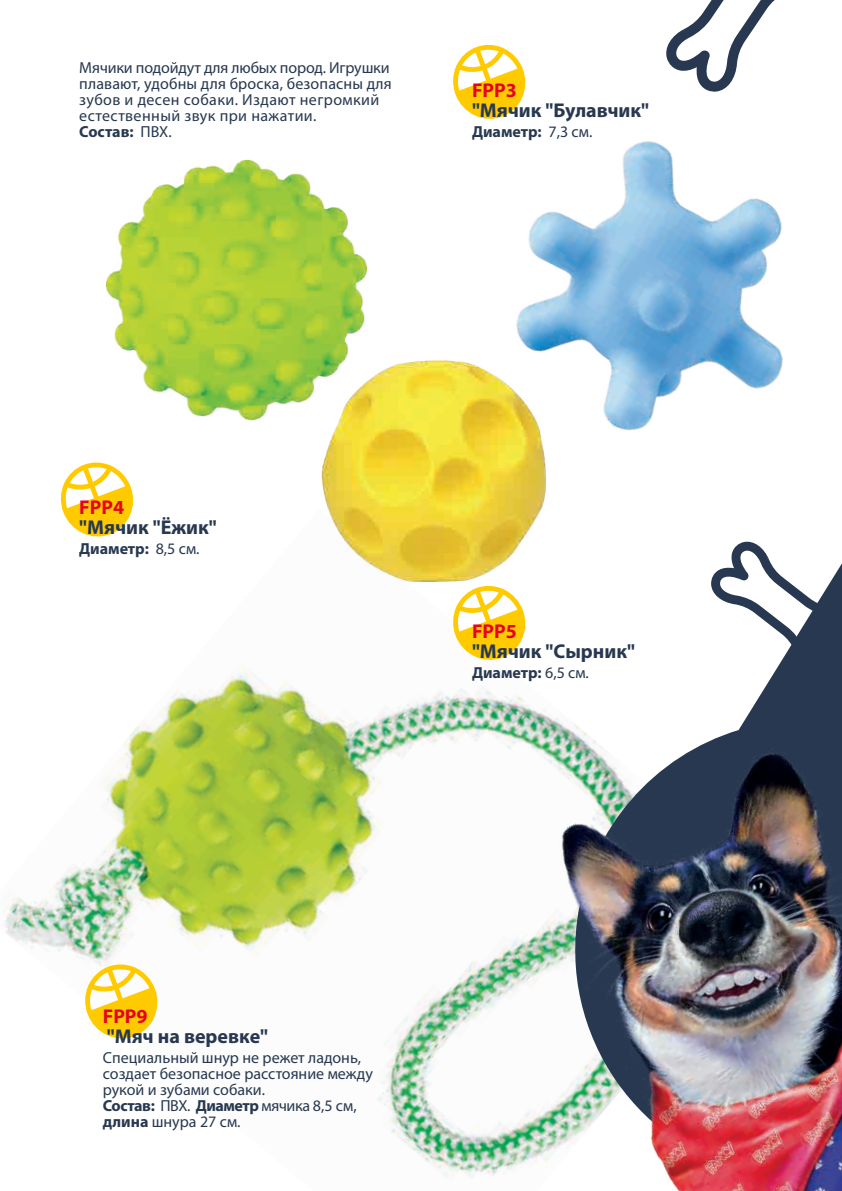
<style>
.page{position:relative;width:842px;height:1191px;background:#fff}
.page>*{position:absolute;margin:0;border:0;box-sizing:border-box;transform-origin:0 0}
.t1{font:700 20px "Myriad Pro";color:#273850}
.t2{font:700 20px "Myriad Pro";color:#e30521}
.t3{font:16px/16px "Myriad Pro";color:#273850}
.t4{font:700 16px "Myriad Pro";color:#273850}
.s1{font-weight:700}
.s2{font-weight:400}
</style>
<div class="page">
<img style="left:5px;top:666px;width:555px;height:512px">
<svg style="left:743px;top:671px;width:99px;height:52px;fill:#273850"></svg>
<img style="left:491px;top:723px;width:351px;height:468px">
<svg style="left:666px;top:0;width:109px;height:92px"></svg>
<svg style="left:711px;top:541px;width:131px;height:130px"></svg>
<img style="left:106px;top:159px;width:262px;height:262px">
<img style="left:516px;top:141px;width:267px;height:290px">
<img style="left:321px;top:361px;width:225px;height:221px">
<svg style="left:84px;top:963px;width:78px;height:80px"></svg>
<svg style="left:60px;top:462px;width:74px;height:75px"></svg>
<svg style="left:453px;top:44px;width:73px;height:75px"></svg>
<svg style="left:453px;top:585px;width:73px;height:75px"></svg>
<p class="t3" style="left:79px;top:59px;width:314px">Мячики подойдут для любых пород. Игрушки плавают, удобны для броска, безопасны для зубов и десен собаки. Издают негромкий естественный звук при нажатии.<br><span class="s1">Состав:</span> ПВХ.</p>
<p class="t2" style="left:472px;top:77px;width:46px">FPP3</p>
<p class="t1" style="left:472px;top:97px;width:179px">"Мячик "Булавчик"</p>
<p class="t4" style="left:472px;top:121px;width:122px">Диаметр: <span class="s2">7,3 см.</span></p>
<p class="t2" style="left:79px;top:494px;width:46px">FPP4</p>
<p class="t1" style="left:79px;top:514px;width:139px">"Мячик "Ёжик"</p>
<p class="t4" style="left:79px;top:538px;width:122px">Диаметр: <span class="s2">8,5 см.</span></p>
<p class="t2" style="left:472px;top:618px;width:46px">FPP5</p>
<p class="t1" style="left:472px;top:638px;width:164px">"Мячик "Сырник"</p>
<p class="t4" style="left:472px;top:662px;width:118px">Диаметр: <span class="s2">6,5 см.</span></p>
<p class="t2" style="left:103px;top:1003px;width:46px">FPP9</p>
<p class="t1" style="left:107px;top:1023px;width:163px">"Мяч на веревке"</p>
<p class="t3" style="left:103px;top:1049px;width:272px">Специальный шнур не режет ладонь, создает безопасное расстояние между рукой и зубами собаки.<br><span class="s1">Состав:</span> ПВХ. <span class="s1">Диаметр</span> мячика 8,5 см, <span class="s1">длина</span> шнура 27 см.</p>
</div>
